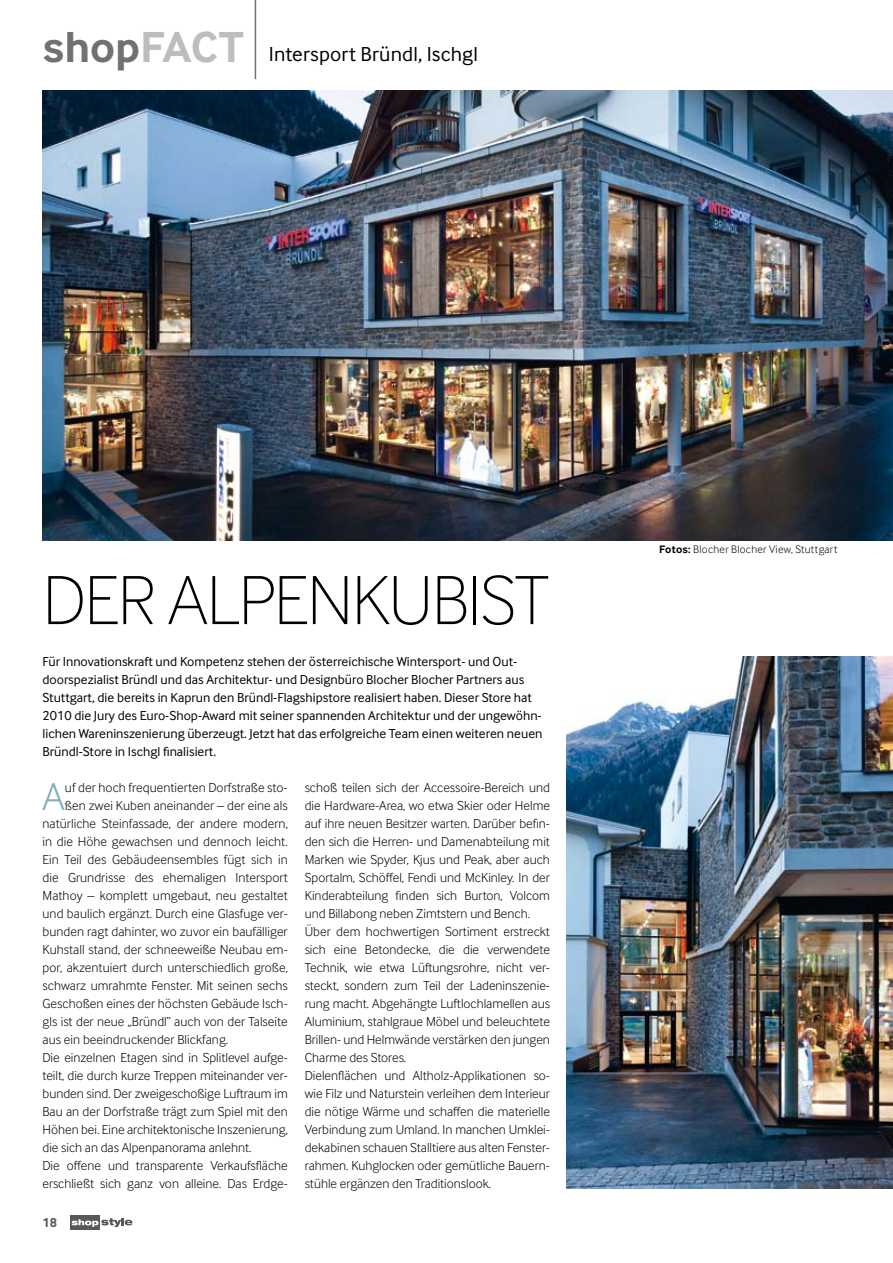
<style>
.page{position:relative;width:893px;height:1263px;background:#fff}
.page>*{position:absolute;margin:0;border:0;box-sizing:border-box;transform-origin:0 0}
.t1{font:100 72px "Inter Face Typo";letter-spacing:-.015em;color:#000}
.t2{font:300 40.5px "Inter Face Typo";color:#80acbd}
.t3{font:21px "Inter Face Typo";letter-spacing:.005em;color:#000}
.t4{font:300 13.5px/18px "Inter Face Typo";color:#000}
.t5{font:13.5px/18px "Inter Face Typo";color:#000}
.t6{font:700 13.5px "Inter Face Typo";color:#58585a}
.t7{font:300 11.25px "Inter Face Typo";letter-spacing:.03em;color:#000}
.s1{font-weight:700;font-size:45px;color:#707172}
.s2{font-weight:700;font-size:45px;color:#bbbdbe}
.s3{font-weight:700}
</style>
<div class="page">
<div style="left:70px;top:1215px;width:30px;height:14px;background:#58585a"></div>
<svg style="left:72px;top:1218px;width:61px;height:9px"></svg>
<hr style="left:255px;top:0;width:1px;height:79px;background:#707172">
<img style="left:43px;top:90px;width:850px;height:450px">
<img style="left:567px;top:657px;width:326px;height:531px">
<h3 class="t3" style="left:43px;top:42px;width:437px"><span class="s1">shop</span><span class="s2">FACT</span> Intersport Bründl, Ischgl</h3>
<h1 class="t1" style="left:43px;top:559px;width:507px">DER ALPENKUBIST</h1>
<p class="t5" style="left:43px;top:652px;width:501px">Für Innovationskraft und Kompetenz stehen der österreichische Wintersport- und Out&shy;doorspezialist Bründl und das Architektur- und Designbüro Blocher Blocher Partners aus Stuttgart, die bereits in Kaprun den Bründl-Flagshipstore realisiert haben. Dieser Store hat 2010 die Jury des Euro-Shop-Award mit seiner spannenden Architektur und der ungewöhn&shy;lichen Wareninszenierung überzeugt. Jetzt hat das erfolgreiche Team einen weiteren neuen Bründl-Store in Ischgl finalisiert.</p>
<h2 class="t2" style="left:43px;top:774px;width:24px">A</h2>
<p class="t4" style="left:65px;top:778px;width:224px">uf der hoch frequentierten Dorfstraße sto-</p>
<p class="t4" style="left:65px;top:796px;width:224px">ßen zwei Kuben aneinander – der eine als</p>
<p class="t4" style="left:43px;top:814px;width:247px">natürliche Steinfassade, der andere modern,</p>
<p class="t4" style="left:43px;top:832px;width:247px">in die Höhe gewachsen und dennoch leicht.</p>
<p class="t4" style="left:43px;top:850px;width:247px">Ein Teil des Gebäudeensembles fügt sich in</p>
<p class="t4" style="left:43px;top:868px;width:247px">die Grundrisse des ehemaligen Intersport</p>
<p class="t4" style="left:43px;top:886px;width:247px">Mathoy – komplett umgebaut, neu gestaltet</p>
<p class="t4" style="left:43px;top:904px;width:247px">und baulich ergänzt. Durch eine Glasfuge ver-</p>
<p class="t4" style="left:43px;top:922px;width:247px">bunden ragt dahinter, wo zuvor ein baufälliger</p>
<p class="t4" style="left:43px;top:940px;width:247px">Kuhstall stand, der schneeweiße Neubau em-</p>
<p class="t4" style="left:43px;top:958px;width:247px">por, akzentuiert durch unterschiedlich große,</p>
<p class="t4" style="left:43px;top:976px;width:247px">schwarz umrahmte Fenster. Mit seinen sechs</p>
<p class="t4" style="left:43px;top:994px;width:247px">Geschoßen eines der höchsten Gebäude Isch-</p>
<p class="t4" style="left:43px;top:1012px;width:247px">gls ist der neue „Bründl“ auch von der Talseite</p>
<p class="t4" style="left:43px;top:1030px;width:187px">aus ein beeindruckender Blickfang.</p>
<p class="t4" style="left:43px;top:1048px;width:247px">Die einzelnen Etagen sind in Splitlevel aufge-</p>
<p class="t4" style="left:43px;top:1066px;width:247px">teilt, die durch kurze Treppen miteinander ver-</p>
<p class="t4" style="left:43px;top:1084px;width:247px">bunden sind. Der zweigeschoßige Luftraum im</p>
<p class="t4" style="left:43px;top:1102px;width:247px">Bau an der Dorfstraße trägt zum Spiel mit den</p>
<p class="t4" style="left:43px;top:1120px;width:247px">Höhen bei. Eine architektonische Inszenierung,</p>
<p class="t4" style="left:43px;top:1138px;width:210px">die sich an das Alpenpanorama anlehnt.</p>
<p class="t4" style="left:43px;top:1156px;width:247px">Die offene und transparente Verkaufsfläche</p>
<p class="t4" style="left:43px;top:1174px;width:247px">erschließt sich ganz von alleine. Das Erdge-</p>
<p class="t6" style="left:43px;top:1215px;width:16px">18</p>
<p class="t4" style="left:305px;top:778px;width:247px">schoß teilen sich der Accessoire-Bereich und die Hardware-Area, wo etwa Skier oder Helme auf ihre neuen Besitzer warten. Darüber befin&shy;den sich die Herren- und Damenabteilung mit Marken wie Spyder, Kjus und Peak, aber auch Sportalm, Schöffel, Fendi und McKinley. In der Kinderabteilung finden sich Burton, Volcom und Billabong neben Zimtstern und Bench.<br>Über dem hochwertigen Sortiment erstreckt sich eine Betondecke, die die verwendete Technik, wie etwa Lüftungsrohre, nicht ver&shy;steckt, sondern zum Teil der Ladeninszenie&shy;rung macht. Abgehängte Luftlochlamellen aus Aluminium, stahlgraue Möbel und beleuchtete Brillen- und Helmwände verstärken den jungen Charme des Stores.<br>Dielenflächen und Altholz-Applikationen so&shy;wie Filz und Naturstein verleihen dem Interieur die nötige Wärme und schaffen die materielle Verbindung zum Umland. In manchen Umklei&shy;dekabinen schauen Stalltiere aus alten Fenster&shy;rahmen. Kuhglocken oder gemütliche Bauern&shy;stühle ergänzen den Traditionslook.</p>
<p class="t7" style="left:659px;top:543px;width:180px"><span class="s3">Fotos:</span> Blocher Blocher View, Stuttgart</p>
</div>
